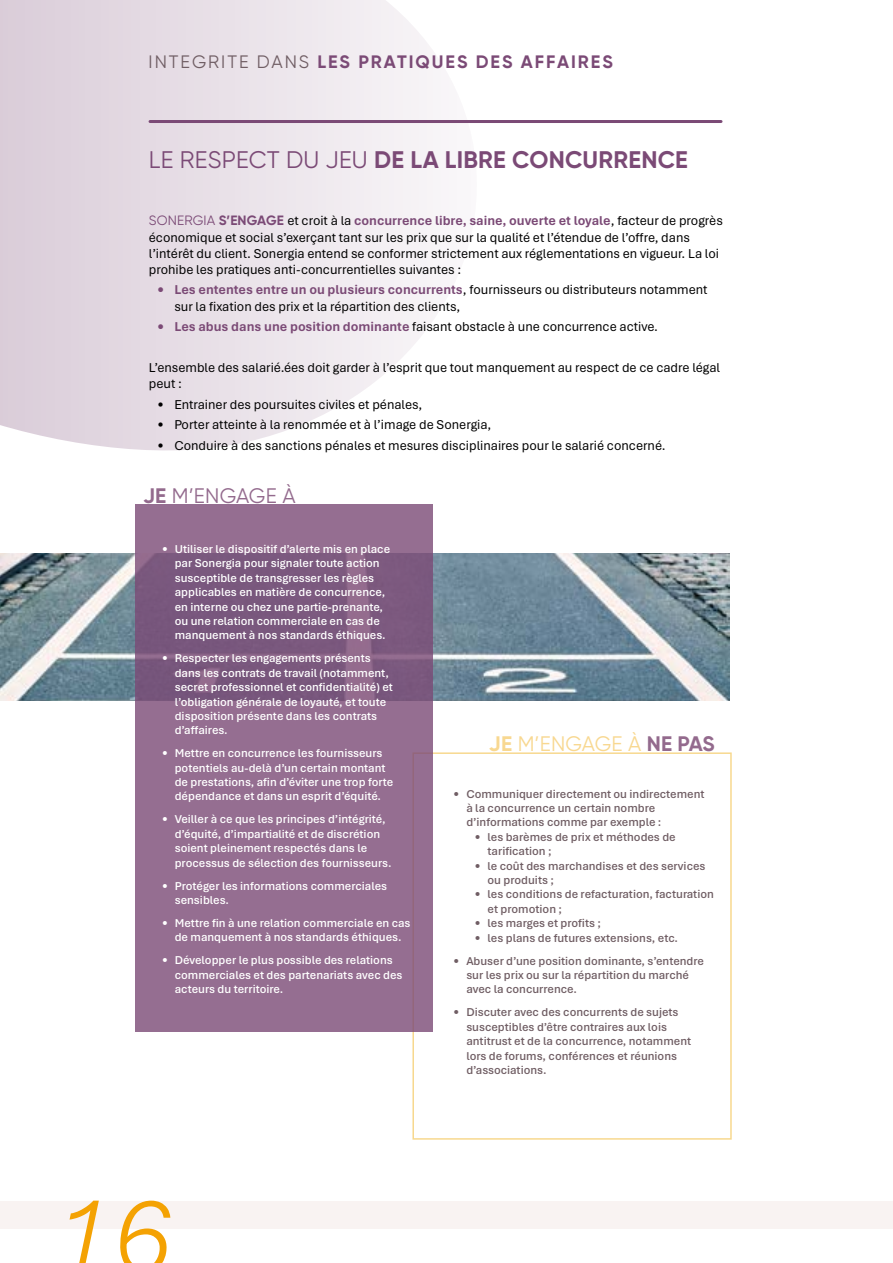
<style>
.page{position:relative;width:893px;height:1263px;background:#fff}
.page>*{position:absolute;margin:0;border:0;box-sizing:border-box;transform-origin:0 0}
.t1{font:italic 300 111px "Aptos";color:#f4a203}
.t2{font:700 24px "Gilroy";letter-spacing:.01em;color:#7b4a76}
.t3{font:21px "Gilroy";letter-spacing:.01em;color:#f8d891}
.t4{font:21px "Gilroy";letter-spacing:.01em;color:#936a8d}
.t5{font:700 18px "Gilroy";letter-spacing:.11em;color:#7b4a76}
.t6{font:13.5px/16.2px "Aptos";color:#000}
.t7{font:600 12px/14.4px "Aptos";color:#fff}
.t8{font:600 12px/14.4px "Aptos";color:#705e64}
.s1{font-weight:400;color:#705e64}
.s2{font-weight:400}
.s3{font-family:"Gilroy";color:#7b4a76}
.s4{font-family:"Gilroy";font-weight:700;color:#7b4a76}
.s5{font-weight:700;color:#7b4a76}
.s6{font-weight:700}
.s7{font-weight:700;color:#936a8d}
</style>
<div class="page">
<img style="left:0;top:554px;width:729px;height:146px">
<svg style="left:0;top:0;width:468px;height:451px"></svg>
<hr style="left:150px;top:120px;width:571px;height:3px;background:#7b4a76">
<div style="left:412px;top:752px;width:320px;height:388px;background:#fff;border:2px solid #f6cf72"></div>
<svg style="left:135px;top:504px;width:297px;height:527px;fill:#956e91"></svg>
<div style="left:0;top:1202px;width:893px;height:27px;background:#f9f3f2"></div>
<h3 class="t5" style="left:149px;top:51px;width:466px"><span class="s1">INTEGRITE DANS</span> LES PRATIQUES DES AFFAIRES</h3>
<h2 class="t2" style="left:149px;top:144px;width:541px"><span class="s2">LE RESPECT DU JEU</span> DE LA LIBRE CONCURRENCE</h2>
<p class="t6" style="left:149px;top:212px;width:576px"><span class="s3">SONERGIA</span> <span class="s4">S’ENGAGE</span> et croit à la <span class="s5">concurrence libre, saine, ouverte et loyale</span>, facteur de progrès économique et social s’exerçant tant sur les prix que sur la qualité et l’étendue de l’offre, dans l’intérêt du client. Sonergia entend se conformer strictement aux réglementations en vigueur. La loi prohibe les pratiques anti-concurrentielles suivantes :</p>
<p class="t6" style="left:174px;top:281px;width:535px;text-indent:-17px"><span class="s5">• Les ententes entre un ou plusieurs concurrents</span>, fournisseurs ou distributeurs notamment sur la fixation des prix et la répartition des clients,</p>
<p class="t6" style="left:157px;top:318px;width:502px"><span class="s5">• Les abus dans une position dominante</span> faisant obstacle à une concurrence active.</p>
<p class="t6" style="left:149px;top:359px;width:573px">L’ensemble des salarié.ées doit garder à l’esprit que tout manquement au respect de ce cadre légal peut :</p>
<p class="t6" style="left:157px;top:396px;width:267px">• Entrainer des poursuites civiles et pénales,</p>
<p class="t6" style="left:157px;top:416px;width:336px">• Porter atteinte à la renommée et à l’image de Sonergia,</p>
<p class="t6" style="left:157px;top:437px;width:510px">• Conduire à des sanctions pénales et mesures disciplinaires pour le salarié concerné.</p>
<h3 class="t4" style="left:143px;top:483px;width:154px"><span class="s6">JE</span> M’ENGAGE À</h3>
<p class="t7" style="left:175px;top:541px;width:217px;text-indent:-13px">• Utiliser le dispositif d’alerte mis en place par Sonergia pour signaler toute action susceptible de transgresser les règles applicables en matière de concurrence, en interne ou chez une partie-prenante, ou une relation commerciale en cas de manquement à nos standards éthiques.</p>
<p class="t7" style="left:175px;top:651px;width:220px;text-indent:-13px">• Respecter les engagements présents dans les contrats de travail (notamment, secret professionnel et confidentialité) et l’obligation générale de loyauté, et toute disposition présente dans les contrats d’affaires.</p>
<p class="t7" style="left:175px;top:746px;width:220px;text-indent:-13px">• Mettre en concurrence les fournisseurs potentiels au-delà d’un certain montant de prestations, afin d’éviter une trop forte dépendance et dans un esprit d’équité.</p>
<p class="t7" style="left:175px;top:812px;width:218px;text-indent:-13px">• Veiller à ce que les principes d’intégrité, d’équité, d’impartialité et de discrétion soient pleinement respectés dans le processus de sélection des fournisseurs.</p>
<p class="t7" style="left:175px;top:878px;width:214px;text-indent:-13px">• Protéger les informations commerciales sensibles.</p>
<p class="t7" style="left:162px;top:915px;width:250px;text-align:center">• Mettre fin à une relation commerciale en cas de manquement à nos standards éthiques.</p>
<p class="t7" style="left:175px;top:952px;width:229px;text-indent:-13px">• Développer le plus possible des relations commerciales et des partenariats avec des acteurs du territoire.</p>
<h3 class="t3" style="left:489px;top:731px;width:227px"><span class="s6">JE</span> M’ENGAGE À <span class="s7">NE PAS</span></h3>
<p class="t8" style="left:466px;top:786px;width:240px;text-indent:-13px">• Communiquer directement ou indirectement à la concurrence un certain nombre d’informations comme par exemple :</p>
<p class="t8" style="left:488px;top:829px;width:190px;text-indent:-13px">• les barèmes de prix et méthodes de tarification ;</p>
<p class="t8" style="left:488px;top:858px;width:219px;text-indent:-13px">• le coût des marchandises et des services ou produits ;</p>
<p class="t8" style="left:488px;top:887px;width:228px;text-indent:-13px">• les conditions de refacturation, facturation et promotion ;</p>
<p class="t8" style="left:475px;top:916px;width:128px">• les marges et profits ;</p>
<p class="t8" style="left:475px;top:930px;width:205px">• les plans de futures extensions, etc.</p>
<p class="t8" style="left:466px;top:953px;width:239px;text-indent:-13px">• Abuser d’une position dominante, s’entendre sur les prix ou sur la répartition du marché avec la concurrence.</p>
<p class="t8" style="left:466px;top:1005px;width:226px;text-indent:-13px">• Discuter avec des concurrents de sujets susceptibles d’être contraires aux lois antitrust et de la concurrence, notamment lors de forums, conférences et réunions d’associations.</p>
<h1 class="t1" style="left:54px;top:1160px;width:120px">16</h1>
</div>
